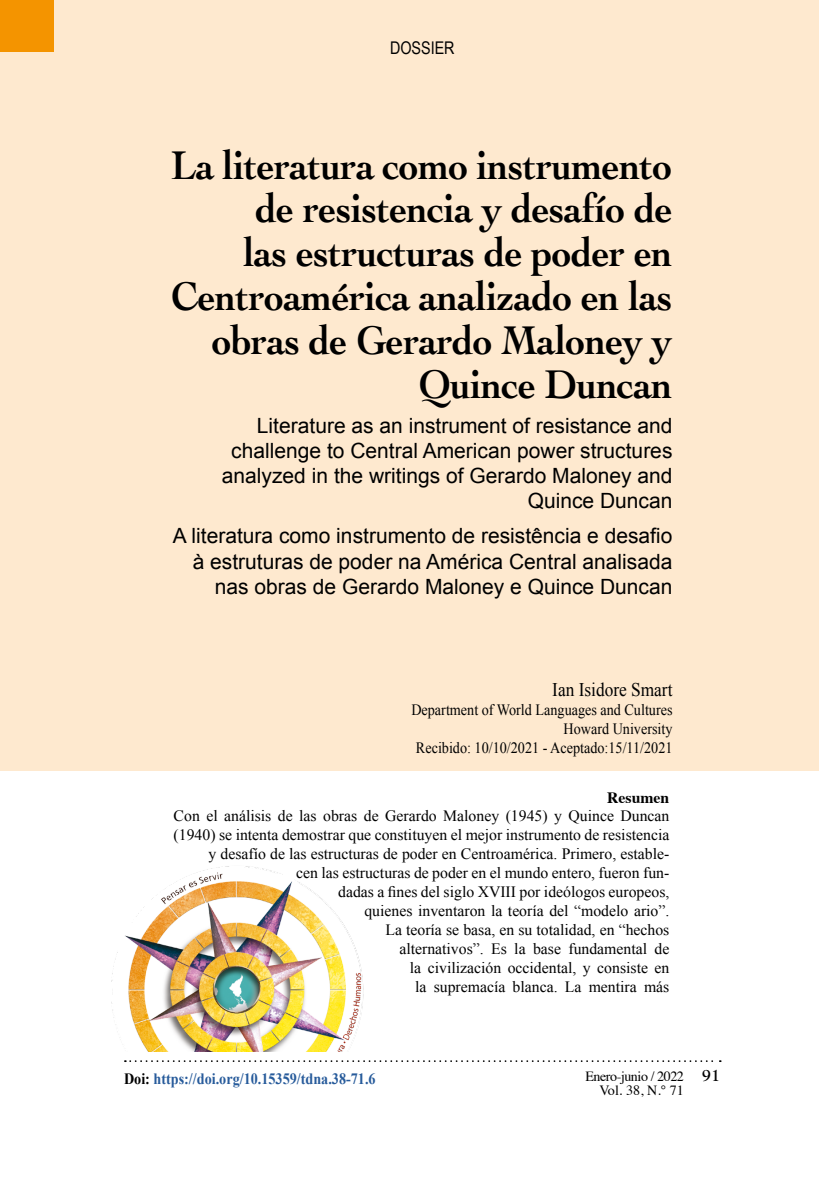
<style>
.page{position:relative;width:819px;height:1197px;background:#fff}
.page>*{position:absolute;margin:0;border:0;box-sizing:border-box;transform-origin:0 0}
.t1{font:700 42px/43.8px "Cochin";letter-spacing:-.01em;color:#000;text-align:right;scale:.9 1}
.t2{font:21px/25.2px "Arial";color:#000;text-align:right}
.t3{font:19.25px "Times New Roman";color:#000;scale:.9 1}
.t4{font:17.5px "Arial Narrow";color:#000}
.t5{font:15.75px/18.9px "Times New Roman";color:#000;text-align:right}
.t6{font:15.75px/18.9px "Times New Roman";color:#000;text-align:right;scale:.9 1}
.t7{font:700 15.75px "Times New Roman";color:#275b9b;scale:.9 1}
.t8{font:700 15.75px "Times";color:#000}
.t9{font:14.17px "Times";color:#000}
.t10{font:14px "Times";letter-spacing:-.03em;color:#000}
.s1{color:#000}
.s2{font-family:"Goudy Old Sty";font-weight:700;font-size:17.5px}
.s3{font-size:14px}
</style>
<div class="page">
<svg style="left:125px;top:1060px;width:596px;height:2px"></svg>
<img style="left:112px;top:866px;width:252px;height:186px">
<div style="left:0;top:0;width:819px;height:771px;background:#fee9cf"></div>
<div style="left:0;top:0;width:54px;height:51px;background:#f49400"></div>
<p class="t4" style="left:390px;top:35px;width:66px">DOSSIER</p>
<h1 class="t1" style="left:171px;top:141px;width:558px">La literatura como instrumento de resistencia y desafío de<br>las estructuras de poder en<br>Centroamérica analizado en las obras de Gerardo Maloney y<br>Quince Duncan</h1>
<h2 class="t2" style="left:222px;top:413px;width:452px">Literature as an instrument of resistance and challenge to Central American power structures analyzed in the writings of Gerardo Maloney and Quince Duncan</h2>
<h2 class="t2" style="left:173px;top:524px;width:501px">A literatura como instrumento de resistência e desafio à estruturas de poder na América Central analisada nas obras de Gerardo Maloney e Quince Duncan</h2>
<p class="t3" style="left:552px;top:677px;width:135px">Ian Isidore Smart</p>
<p class="t6" style="left:411px;top:700px;width:292px">Department of World Languages and Cultures<br>Howard University<br>Recibido: 10/10/2021 - Aceptado:15/11/2021</p>
<p class="t8" style="left:607px;top:782px;width:64px">Resumen</p>
<p class="t5" style="left:174px;top:806px;width:497px">Con el análisis de las obras de Gerardo Maloney (1945) y Quince Duncan (1940) se intenta demostrar que constituyen el mejor instrumento de resistencia y desafío de las estructuras de poder en Centroamérica. Primero, estable-<br>cen las estructuras de poder en el mundo entero, fueron fun-<br>dadas a fines del siglo XVIII por ideólogos europeos,<br>quienes inventaron la teoría del “modelo ario”.<br>La teoría se basa, en su totalidad, en “hechos<br>alternativos”. Es la base fundamental de<br>la civilización occidental, y consiste en<br>la supremacía blanca. La mentira más</p>
<p class="t7" style="left:124px;top:1068px;width:281px"><span class="s1">Doi:</span> https://doi.org/10.15359/tdna.38-71.6</p>
<p class="t10" style="left:585px;top:1063px;width:136px">Enero-junio / 2022 <span class="s2">91</span></p>
<p class="t9" style="left:600px;top:1077px;width:86px">Vol. 38, <span class="s3">N.° 71</span></p>
</div>
